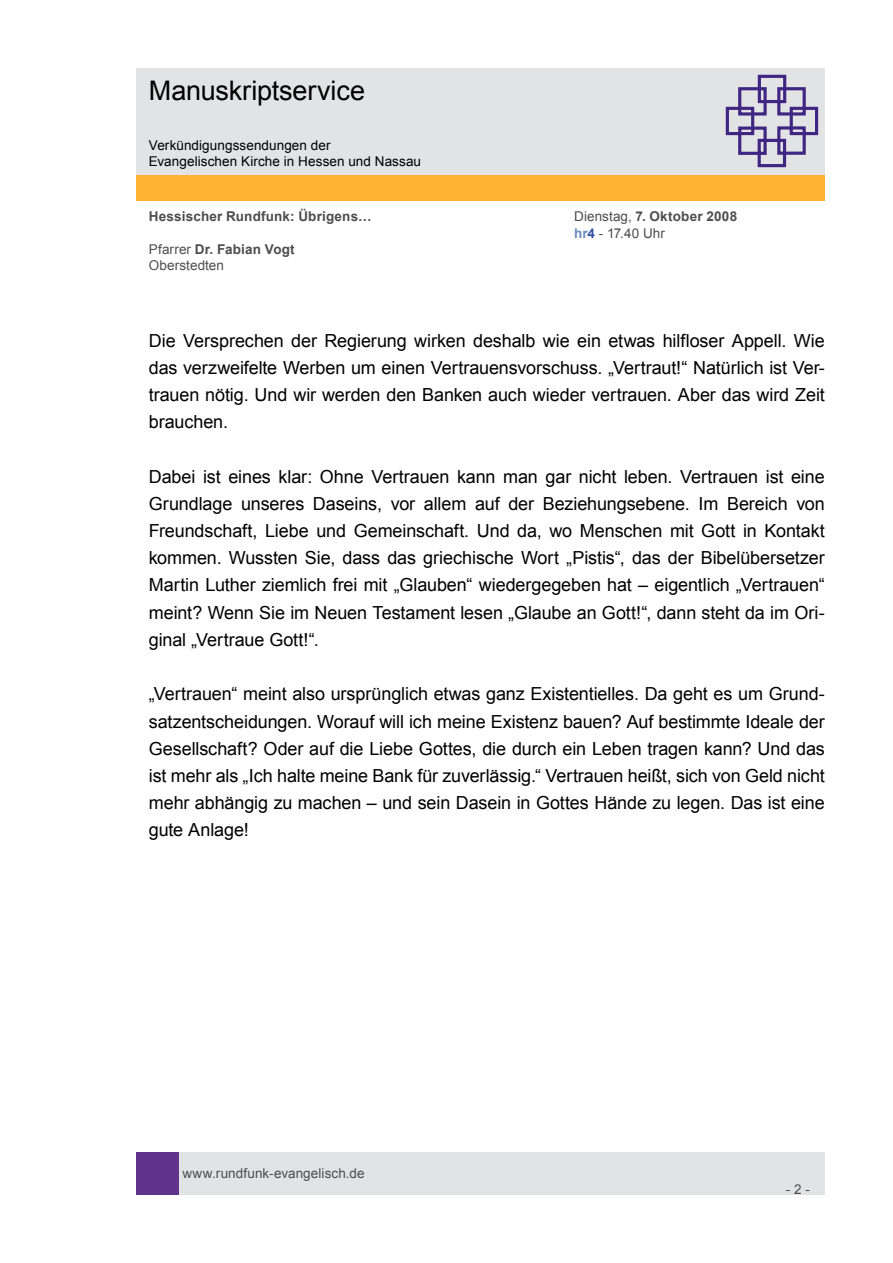
<style>
.page{position:relative;width:893px;height:1263px;background:#fff}
.page>*{position:absolute;margin:0;border:0;box-sizing:border-box;transform-origin:0 0}
.t1{font:27px "Arial";letter-spacing:-.005em;color:#000}
.t2{font:18px/27.2px "Arial";letter-spacing:-.005em;color:#000;text-align:justify}
.t3{font:13.5px/16.2px "Arial";letter-spacing:.005em;color:#4d4d4d}
.t4{font:13.5px/16.2px "Arial";letter-spacing:.005em;color:#000}
.t5{font:700 13.5px "Arial";letter-spacing:.015em;color:#4d4d4d}
.s1{font-weight:700}
.s2{font-weight:700;color:#688bc0}
.s3{font-weight:700;color:#2f4fa1}
</style>
<div class="page">
<div style="left:179px;top:1152px;width:646px;height:43px;background:#e2e3e4"></div>
<div style="left:136px;top:1152px;width:43px;height:43px;background:#5f348a"></div>
<div style="left:136px;top:175px;width:689px;height:26px;background:#ffb132"></div>
<div style="left:136px;top:68px;width:689px;height:106px;background:#e2e3e4"></div>
<svg style="left:725px;top:74px;width:94px;height:94px"></svg>
<h1 class="t1" style="left:149px;top:73px;width:218px">Manuskriptservice</h1>
<p class="t4" style="left:149px;top:137px;width:274px">Verkündigungssendungen der<br>Evangelischen Kirche in Hessen und Nassau</p>
<p class="t5" style="left:149px;top:208px;width:224px">Hessischer Rundfunk: Übrigens…</p>
<p class="t3" style="left:574px;top:209px;width:165px">Dienstag, <span class="s1">7. Oktober 2008 </span><span class="s2">hr</span><span class="s3">4</span> - 17.40 Uhr</p>
<p class="t3" style="left:149px;top:241px;width:147px">Pfarrer <span class="s1">Dr. Fabian Vogt<br></span>Oberstedten</p>
<p class="t2" style="left:149px;top:327px;width:678px">Die Versprechen der Regierung wirken deshalb wie ein etwas hilfloser Appell. Wie das verzweifelte Werben um einen Vertrauensvorschuss. „Vertraut!“ Natürlich ist Ver&shy;trauen nötig. Und wir werden den Banken auch wieder vertrauen. Aber das wird Zeit brauchen.</p>
<p class="t2" style="left:149px;top:463px;width:678px">Dabei ist eines klar: Ohne Vertrauen kann man gar nicht leben. Vertrauen ist eine Grundlage unseres Daseins, vor allem auf der Beziehungsebene. Im Bereich von Freundschaft, Liebe und Gemeinschaft. Und da, wo Menschen mit Gott in Kontakt kommen. Wussten Sie, dass das griechische Wort „Pistis“, das der Bibelübersetzer Martin Luther ziemlich frei mit „Glauben“ wiedergegeben hat – eigentlich „Vertrauen“ meint? Wenn Sie im Neuen Testament lesen „Glaube an Gott!“, dann steht da im Ori&shy;ginal „Vertraue Gott!“.</p>
<p class="t2" style="left:149px;top:681px;width:678px">„Vertrauen“ meint also ursprünglich etwas ganz Existentielles. Da geht es um Grund&shy;satzentscheidungen. Worauf will ich meine Existenz bauen? Auf bestimmte Ideale der Gesellschaft? Oder auf die Liebe Gottes, die durch ein Leben tragen kann? Und das ist mehr als „Ich halte meine Bank für zuverlässig.“ Vertrauen heißt, sich von Geld nicht mehr abhängig zu machen – und sein Dasein in Gottes Hände zu legen. Das ist eine gute Anlage!</p>
<p class="t3" style="left:182px;top:1165px;width:184px">www.rundfunk-evangelisch.de</p>
<p class="t3" style="left:786px;top:1181px;width:26px">- 2 -</p>
</div>
